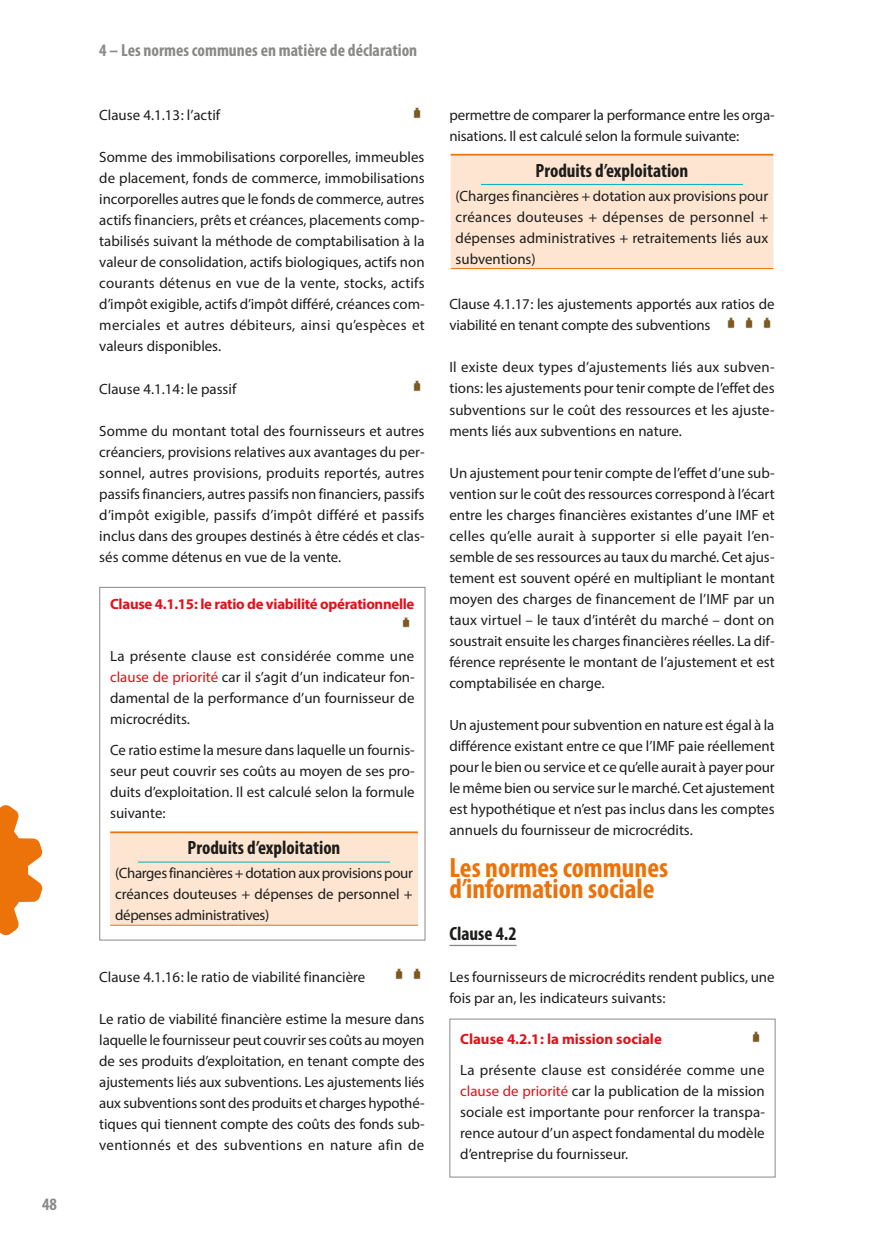
<style>
.page{position:relative;width:874px;height:1241px;background:#fff}
.page>*{position:absolute;margin:0;border:0;box-sizing:border-box;transform-origin:0 0}
.t1{font:700 condensed 28px/21px "Myriad Pro";color:#ec720a}
.t2{font:700 condensed 19.25px "Myriad Pro";color:#1c1c1b}
.t3{font:700 condensed 17.5px "Myriad Pro";color:#898988}
.t4{font:14.88px/21px "Myriad Pro";color:#1c1c1b;text-align:justify}
.t5{font:700 14.88px "Myriad Pro";letter-spacing:-.02em;color:#e31019}
.t6{font:700 14.88px "Myriad Pro";color:#e31019}
.s1{color:#e31019}
</style>
<div class="page">
<svg style="left:0;top:805px;width:43px;height:131px"></svg>
<img style="left:413px;top:107px;width:8px;height:12px">
<img style="left:413px;top:380px;width:8px;height:12px">
<img style="left:402px;top:617px;width:8px;height:11px">
<div style="left:110px;top:833px;width:308px;height:91px;background:#fde5d1"></div>
<hr style="left:110px;top:924px;width:308px;height:1px;background:#ec720a">
<hr style="left:110px;top:831px;width:308px;height:2px;background:#ec720a">
<hr style="left:138px;top:861px;width:252px;height:1px;background:#00b1bb">
<div style="left:99px;top:587px;width:326px;height:353px;border:1px solid #898988"></div>
<img style="left:395px;top:968px;width:8px;height:12px">
<img style="left:413px;top:968px;width:8px;height:12px">
<hr style="left:449px;top:944px;width:67px;height:1px;background:#898988">
<div style="left:450px;top:155px;width:323px;height:113px;background:#fde5d1"></div>
<hr style="left:450px;top:268px;width:323px;height:1px;background:#ec720a">
<hr style="left:450px;top:154px;width:323px;height:1px;background:#ec720a">
<hr style="left:481px;top:184px;width:261px;height:1px;background:#00b1bb">
<img style="left:727px;top:317px;width:8px;height:12px">
<img style="left:745px;top:317px;width:8px;height:12px">
<img style="left:763px;top:317px;width:8px;height:12px">
<img style="left:752px;top:1031px;width:8px;height:12px">
<div style="left:449px;top:1018px;width:326px;height:159px;border:1px solid #898988"></div>
<p class="t3" style="left:42px;top:1193px;width:16px">48</p>
<p class="t3" style="left:99px;top:39px;width:319px">4 – Les normes communes en matière de déclaration</p>
<p class="t4" style="left:99px;top:104px;width:122px">Clause 4.1.13: l’actif</p>
<p class="t4" style="left:99px;top:146px;width:327px">Somme des immobilisations corporelles, immeubles de placement, fonds de commerce, immobilisations incorporelles autres que le fonds de commerce, autres actifs financiers, prêts et créances, placements comp&shy;tabilisés suivant la méthode de comptabilisation à la valeur de consolidation, actifs biologiques, actifs non courants détenus en vue de la vente, stocks, actifs d’impôt exigible, actifs d’impôt différé, créances com&shy;merciales et autres débiteurs, ainsi qu’espèces et valeurs disponibles.</p>
<p class="t4" style="left:99px;top:378px;width:138px">Clause 4.1.14: le passif</p>
<p class="t4" style="left:99px;top:419px;width:326px">Somme du montant total des fournisseurs et autres créanciers, provisions relatives aux avantages du per&shy;sonnel, autres provisions, produits reportés, autres passifs financiers, autres passifs non financiers, passifs d’impôt exigible, passifs d’impôt différé et passifs inclus dans des groupes destinés à être cédés et clas&shy;sés comme détenus en vue de la vente.</p>
<p class="t5" style="left:110px;top:594px;width:306px">Clause 4.1.15: le ratio de viabilité opérationnelle</p>
<p class="t4" style="left:110px;top:645px;width:306px">La présente clause est considérée comme une <span class="s1">clause de priorité</span> car il s’agit d’un indicateur fon&shy;damental de la performance d’un fournisseur de microcrédits.</p>
<p class="t4" style="left:110px;top:739px;width:306px">Ce ratio estime la mesure dans laquelle un fournis&shy;seur peut couvrir ses coûts au moyen de ses pro&shy;duits d’exploitation. Il est calculé selon la formule suivante:</p>
<p class="t2" style="left:187px;top:835px;width:154px">Produits d’exploitation</p>
<p class="t4" style="left:115px;top:862px;width:299px">(Charges financières + dotation aux provisions pour créances douteuses + dépenses de personnel + dépenses administratives)</p>
<p class="t4" style="left:99px;top:965px;width:267px">Clause 4.1.16: le ratio de viabilité financière</p>
<p class="t4" style="left:99px;top:1007px;width:327px">Le ratio de viabilité financière estime la mesure dans laquelle le fournisseur peut couvrir ses coûts au moyen de ses produits d’exploitation, en tenant compte des ajustements liés aux subventions. Les ajustements liés aux subventions sont des produits et charges hypothé&shy;tiques qui tiennent compte des coûts des fonds sub&shy;ventionnés et des subventions en nature afin de</p>
<p class="t4" style="left:449px;top:104px;width:326px">permettre de comparer la performance entre les orga&shy;nisations. Il est calculé selon la formule suivante:</p>
<p class="t2" style="left:535px;top:158px;width:154px">Produits d’exploitation</p>
<p class="t4" style="left:455px;top:185px;width:314px">(Charges financières + dotation aux provisions pour créances douteuses + dépenses de personnel + dépenses administratives + retraitements liés aux subventions)</p>
<p class="t4" style="left:449px;top:294px;width:326px">Clause 4.1.17: les ajustements apportés aux ratios de viabilité en tenant compte des subventions</p>
<p class="t4" style="left:449px;top:356px;width:326px">Il existe deux types d’ajustements liés aux subven&shy;tions: les ajustements pour tenir compte de l’effet des subventions sur le coût des ressources et les ajuste&shy;ments liés aux subventions en nature.</p>
<p class="t4" style="left:449px;top:462px;width:327px">Un ajustement pour tenir compte de l’effet d’une sub&shy;vention sur le coût des ressources correspond à l’écart entre les charges financières existantes d’une IMF et celles qu’elle aurait à supporter si elle payait l’en&shy;semble de ses ressources au taux du marché. Cet ajus&shy;tement est souvent opéré en multipliant le montant moyen des charges de financement de l’IMF par un taux virtuel – le taux d’intérêt du marché – dont on soustrait ensuite les charges financières réelles. La dif&shy;férence représente le montant de l’ajustement et est comptabilisée en charge.</p>
<p class="t4" style="left:449px;top:714px;width:327px">Un ajustement pour subvention en nature est égal à la différence existant entre ce que l’IMF paie réellement pour le bien ou service et ce qu’elle aurait à payer pour le même bien ou service sur le marché. Cet ajustement est hypothétique et n’est pas inclus dans les comptes annuels du fournisseur de microcrédits.</p>
<h1 class="t1" style="left:449px;top:856px;width:220px">Les normes communes d’information sociale</h1>
<p class="t2" style="left:449px;top:921px;width:69px">Clause 4.2</p>
<p class="t4" style="left:449px;top:965px;width:326px">Les fournisseurs de microcrédits rendent publics, une fois par an, les indicateurs suivants:</p>
<p class="t6" style="left:460px;top:1029px;width:203px">Clause 4.2.1: la mission sociale</p>
<p class="t4" style="left:460px;top:1059px;width:306px">La présente clause est considérée comme une <span class="s1">clause de priorité</span> car la publication de la mission sociale est importante pour renforcer la transpa&shy;rence autour d’un aspect fondamental du modèle d’entreprise du fournisseur.</p>
</div>
